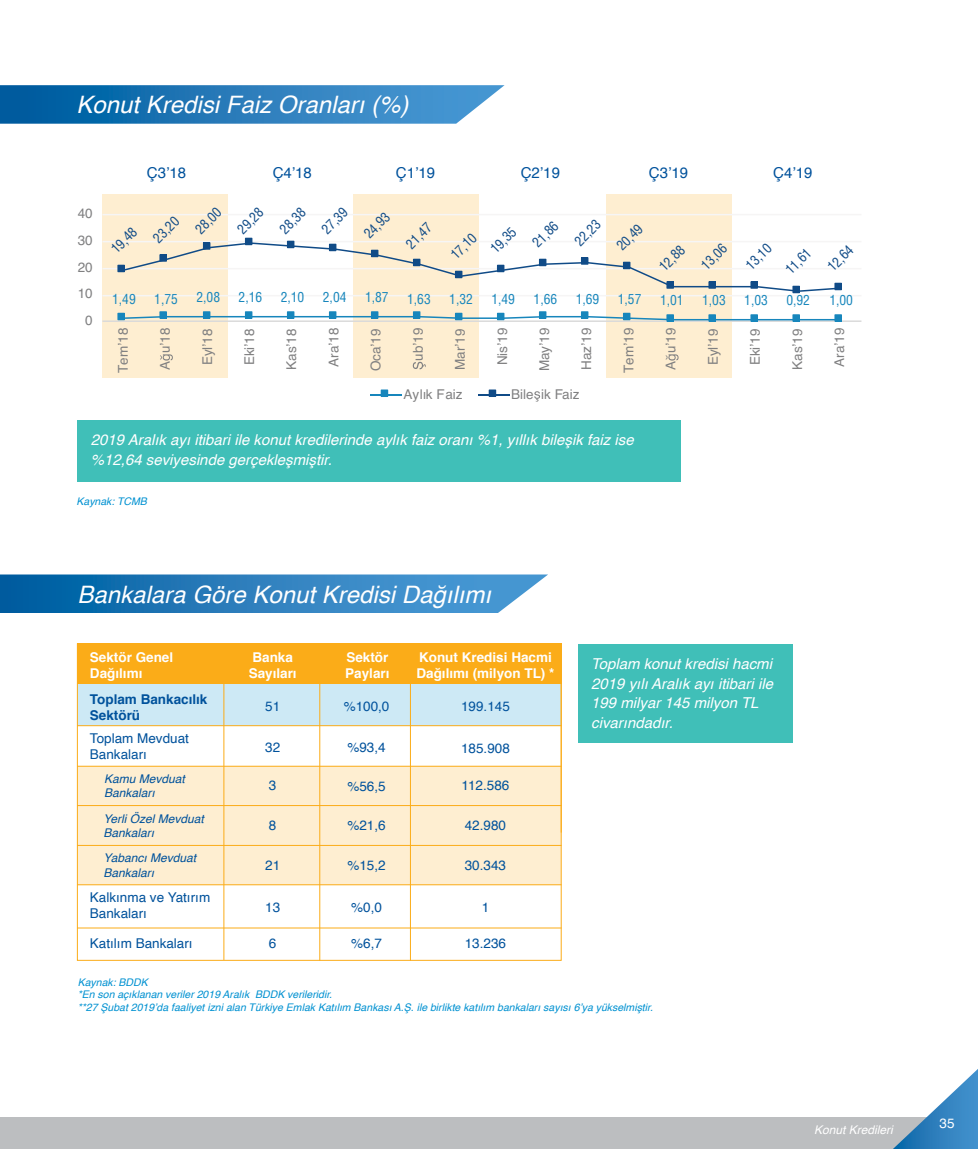
<style>
.page{position:relative;width:978px;height:1149px;background:#fff}
.page>*{position:absolute;margin:0;border:0;box-sizing:border-box;transform-origin:0 0}
.t1{font:italic 24px "Helvetica";color:#fff}
.t2{font:italic 15px/19.5px "Helvetica";color:#fff}
.t3{font:15px "Helvetica";color:#00529c}
.t4{font:13.5px/16.2px "Helvetica";color:#00529c}
.t5{font:13.5px "Helvetica";color:#808081}
.t6{font:condensed 13.5px "Helvetica";color:#104b87}
.t7{font:700 13.5px/16.2px "Helvetica";color:#fff}
.t8{font:condensed 13.5px "Helvetica";color:#1786bc}
.t9{font:700 13.5px/16.2px "Helvetica";color:#00529c}
.t10{font:13.5px "Helvetica";color:#fff}
.t11{font:italic 12px/14.4px "Helvetica";color:#00529c}
.t12{font:italic 12px "Helvetica";color:#fff}
.t13{font:italic 10.5px/12.6px "Helvetica";color:#0091d1}
</style>
<div class="page">
<div style="left:102px;top:194px;width:126px;height:183px;background:#feeed1"></div>
<div style="left:353px;top:194px;width:126px;height:183px;background:#feeed1"></div>
<div style="left:606px;top:194px;width:126px;height:183px;background:#feeed1"></div>
<div style="left:0;top:1117px;width:978px;height:31px;background:#bcbec0"></div>
<svg style="left:894px;top:1069px;width:84px;height:79px"></svg>
<svg style="left:0;top:85px;width:505px;height:39px;background:#3182bd"></svg>
<div style="left:77px;top:420px;width:603px;height:61px;background:#40bfb8"></div>
<div style="left:77px;top:684px;width:484px;height:41px;background:#cde9f5"></div>
<div style="left:77px;top:766px;width:484px;height:118px;background:#feeed1"></div>
<div style="left:578px;top:644px;width:215px;height:98px;background:#40bfb8"></div>
<svg style="left:0;top:574px;width:548px;height:38px;background:#3585c0"></svg>
<hr style="left:224px;top:677px;width:1px;height:282px;background:#fbac18">
<hr style="left:77px;top:725px;width:485px;height:1px;background:#fbac18">
<hr style="left:77px;top:765px;width:485px;height:1px;background:#fbac18">
<hr style="left:77px;top:805px;width:485px;height:1px;background:#fbac18">
<hr style="left:77px;top:844px;width:485px;height:1px;background:#fbac18">
<hr style="left:77px;top:927px;width:485px;height:1px;background:#fbac18">
<hr style="left:77px;top:884px;width:485px;height:1px;background:#fbac18">
<hr style="left:319px;top:677px;width:1px;height:283px;background:#fbac18">
<hr style="left:410px;top:677px;width:1px;height:283px;background:#fbac18">
<div style="left:77px;top:643px;width:485px;height:40px;background:#fbac18"></div>
<div style="left:77px;top:643px;width:485px;height:317px;border:1px solid #fbac18"></div>
<hr style="left:102px;top:295px;width:759px;height:1px;background:#f6f5f5">
<hr style="left:102px;top:268px;width:759px;height:1px;background:#f6f5f5">
<hr style="left:102px;top:241px;width:759px;height:1px;background:#f6f5f5">
<hr style="left:102px;top:214px;width:759px;height:1px;background:#f6f5f5">
<hr style="left:102px;top:320px;width:759px;height:2px;background:#dadada">
<svg style="left:117px;top:311px;width:725px;height:10px"></svg>
<svg style="left:117px;top:237px;width:725px;height:56px"></svg>
<svg style="left:160px;top:354px;width:13px;height:6px"></svg>
<svg style="left:413px;top:362px;width:13px;height:7px"></svg>
<svg style="left:666px;top:354px;width:13px;height:6px"></svg>
<hr style="left:370px;top:394px;width:32px;height:1px;background:#1786bc">
<svg style="left:381px;top:389px;width:7px;height:8px"></svg>
<hr style="left:478px;top:394px;width:32px;height:1px;background:#104b87">
<svg style="left:489px;top:389px;width:7px;height:8px"></svg>
<svg style="left:534px;top:391px;width:6px;height:10px"></svg>
<h1 class="t1" style="left:77px;top:86px;width:334px">Konut Kredisi Faiz Oranları (%)</h1>
<p class="t5" style="left:78px;top:203px;width:17px">40</p>
<p class="t5" style="left:78px;top:230px;width:17px">30</p>
<p class="t5" style="left:78px;top:257px;width:17px">20</p>
<p class="t5" style="left:78px;top:283px;width:17px">10</p>
<p class="t5" style="left:85px;top:310px;width:9px">0</p>
<p class="t3" style="left:147px;top:161px;width:41px">Ç3’18</p>
<p class="t3" style="left:273px;top:161px;width:41px">Ç4’18</p>
<p class="t3" style="left:396px;top:161px;width:41px">Ç1’19</p>
<p class="t3" style="left:521px;top:161px;width:41px">Ç2’19</p>
<p class="t3" style="left:649px;top:161px;width:41px">Ç3’19</p>
<p class="t3" style="left:773px;top:161px;width:41px">Ç4’19</p>
<p class="t6" style="left:107px;top:245px;width:32px;rotate:-45deg">19,48</p>
<p class="t6" style="left:150px;top:234px;width:32px;rotate:-45deg">23,20</p>
<p class="t6" style="left:192px;top:225px;width:32px;rotate:-45deg">28,00</p>
<p class="t6" style="left:234px;top:225px;width:32px;rotate:-45deg">29,28</p>
<p class="t6" style="left:276px;top:225px;width:32px;rotate:-45deg">28,38</p>
<p class="t6" style="left:318px;top:225px;width:32px;rotate:-45deg">27,39</p>
<p class="t6" style="left:360px;top:230px;width:32px;rotate:-45deg">24,93</p>
<p class="t6" style="left:402px;top:240px;width:32px;rotate:-45deg">21,47</p>
<p class="t6" style="left:447px;top:251px;width:32px;rotate:-45deg">17,10</p>
<p class="t6" style="left:487px;top:245px;width:32px;rotate:-45deg">19,35</p>
<p class="t6" style="left:529px;top:239px;width:32px;rotate:-45deg">21,86</p>
<p class="t6" style="left:571px;top:237px;width:32px;rotate:-45deg">22,23</p>
<p class="t6" style="left:613px;top:242px;width:32px;rotate:-45deg">20,49</p>
<p class="t6" style="left:655px;top:263px;width:32px;rotate:-45deg">12,88</p>
<p class="t6" style="left:697px;top:261px;width:32px;rotate:-45deg">13,06</p>
<p class="t6" style="left:742px;top:261px;width:32px;rotate:-45deg">13,10</p>
<p class="t6" style="left:782px;top:266px;width:32px;rotate:-45deg">11,61</p>
<p class="t6" style="left:824px;top:263px;width:32px;rotate:-45deg">12,64</p>
<p class="t8" style="left:112px;top:290px;width:25px">1,49</p>
<p class="t8" style="left:154px;top:290px;width:25px">1,75</p>
<p class="t8" style="left:196px;top:289px;width:25px">2,08</p>
<p class="t8" style="left:239px;top:289px;width:25px">2,16</p>
<p class="t8" style="left:281px;top:289px;width:25px">2,10</p>
<p class="t8" style="left:323px;top:289px;width:25px">2,04</p>
<p class="t8" style="left:365px;top:289px;width:25px">1,87</p>
<p class="t8" style="left:407px;top:290px;width:25px">1,63</p>
<p class="t8" style="left:449px;top:290px;width:25px">1,32</p>
<p class="t8" style="left:491px;top:290px;width:25px">1,49</p>
<p class="t8" style="left:534px;top:290px;width:25px">1,66</p>
<p class="t8" style="left:576px;top:290px;width:25px">1,69</p>
<p class="t8" style="left:618px;top:290px;width:25px">1,57</p>
<p class="t8" style="left:660px;top:292px;width:25px">1,01</p>
<p class="t8" style="left:702px;top:292px;width:25px">1,03</p>
<p class="t8" style="left:744px;top:292px;width:25px">1,03</p>
<p class="t8" style="left:786px;top:292px;width:25px">0,92</p>
<p class="t8" style="left:829px;top:292px;width:25px">1,00</p>
<p class="t5" style="left:113px;top:373px;width:47px;rotate:-90deg">Tem’18</p>
<p class="t5" style="left:155px;top:370px;width:44px;rotate:-90deg">A u’18</p>
<p class="t5" style="left:197px;top:365px;width:38px;rotate:-90deg">Eyl’18</p>
<p class="t5" style="left:239px;top:365px;width:38px;rotate:-90deg">Eki’18</p>
<p class="t5" style="left:281px;top:370px;width:43px;rotate:-90deg">Kas’18</p>
<p class="t5" style="left:323px;top:367px;width:41px;rotate:-90deg">Ara’18</p>
<p class="t5" style="left:365px;top:371px;width:44px;rotate:-90deg">Oca’19</p>
<p class="t5" style="left:408px;top:361px;width:35px;rotate:-90deg">ub’19</p>
<p class="t5" style="left:450px;top:370px;width:43px;rotate:-90deg">Mar’19</p>
<p class="t5" style="left:492px;top:365px;width:39px;rotate:-90deg">Nis’19</p>
<p class="t5" style="left:534px;top:371px;width:45px;rotate:-90deg">May’19</p>
<p class="t5" style="left:576px;top:370px;width:44px;rotate:-90deg">Haz’19</p>
<p class="t5" style="left:618px;top:373px;width:47px;rotate:-90deg">Tem’19</p>
<p class="t5" style="left:660px;top:370px;width:44px;rotate:-90deg">A u’19</p>
<p class="t5" style="left:703px;top:365px;width:38px;rotate:-90deg">Eyl’19</p>
<p class="t5" style="left:745px;top:365px;width:38px;rotate:-90deg">Eki’19</p>
<p class="t5" style="left:787px;top:370px;width:43px;rotate:-90deg">Kas’19</p>
<p class="t5" style="left:829px;top:367px;width:41px;rotate:-90deg">Ara’19</p>
<p class="t5" style="left:403px;top:383px;width:61px">Aylık Faiz</p>
<p class="t5" style="left:511px;top:383px;width:70px">Bile ik Faiz</p>
<p class="t2" style="left:91px;top:430px;width:544px">2019 Aralık ayı itibari ile konut kredilerinde aylık faiz oranı %1, yıllık bileşik faiz ise %12,64 seviyesinde gerçekleşmiştir.</p>
<p class="t13" style="left:77px;top:495px;width:72px">Kaynak: TCMB</p>
<h1 class="t1" style="left:78px;top:575px;width:415px">Bankalara Göre Konut Kredisi Dağılımı</h1>
<p class="t7" style="left:90px;top:649px;width:85px">Sektör Genel<br>Dağılımı</p>
<p class="t7" style="left:249px;top:649px;width:50px">Banka<br>Sayıları</p>
<p class="t7" style="left:345px;top:649px;width:46px">Sektör<br>Payları</p>
<p class="t7" style="left:416px;top:649px;width:140px">Konut Kredisi Hacmi<br>Dağılımı (milyon TL) *</p>
<p class="t4" style="left:265px;top:698px;width:17px">51</p>
<p class="t4" style="left:344px;top:698px;width:47px">%100,0</p>
<p class="t4" style="left:461px;top:698px;width:50px">199.145</p>
<p class="t4" style="left:461px;top:740px;width:50px">185.908</p>
<p class="t4" style="left:462px;top:777px;width:49px">112.586</p>
<p class="t4" style="left:465px;top:817px;width:43px">42.980</p>
<p class="t4" style="left:465px;top:856px;width:43px">30.343</p>
<p class="t4" style="left:482px;top:899px;width:9px">1</p>
<p class="t4" style="left:465px;top:935px;width:43px">13.236</p>
<p class="t9" style="left:90px;top:690px;width:119px">Toplam Bankacılık<br>Sektörü</p>
<p class="t4" style="left:90px;top:730px;width:101px">Toplam Mevduat<br>Bankaları</p>
<p class="t4" style="left:347px;top:739px;width:40px">%93,4</p>
<p class="t4" style="left:347px;top:778px;width:40px">%56,5</p>
<p class="t4" style="left:347px;top:817px;width:40px">%21,6</p>
<p class="t4" style="left:347px;top:856px;width:40px">%15,2</p>
<p class="t4" style="left:351px;top:899px;width:32px">%0,0</p>
<p class="t4" style="left:351px;top:935px;width:32px">%6,7</p>
<p class="t4" style="left:265px;top:739px;width:17px">32</p>
<p class="t11" style="left:104px;top:771px;width:82px">Kamu Mevduat<br>Bankaları</p>
<p class="t4" style="left:269px;top:777px;width:9px">3</p>
<p class="t4" style="left:269px;top:817px;width:9px">8</p>
<p class="t11" style="left:104px;top:811px;width:102px">Yerli Özel Mevduat<br>Bankaları</p>
<p class="t11" style="left:104px;top:851px;width:94px">Yabancı Mevduat<br>Bankaları</p>
<p class="t4" style="left:265px;top:856px;width:17px">21</p>
<p class="t4" style="left:265px;top:899px;width:17px">13</p>
<p class="t4" style="left:90px;top:889px;width:122px">Kalkınma ve Yatırım<br>Bankaları</p>
<p class="t4" style="left:269px;top:935px;width:9px">6</p>
<p class="t4" style="left:90px;top:935px;width:104px">Katılım Bankaları</p>
<p class="t2" style="left:591px;top:654px;width:183px">Toplam konut kredisi hacmi<br>2019 yılı Aralık ayı itibari ile<br>199 milyar 145 milyon TL civarındadır.</p>
<p class="t13" style="left:78px;top:975px;width:577px">Kaynak: BDDK<br>*En son açıklanan veriler 2019 Aralık BDDK verileridir.<br>**27 Şubat 2019’da faaliyet izni alan Türkiye Emlak Katılım Bankası A.Ş. ile birlikte katılım bankaları sayısı 6’ya yükselmiştir.</p>
<p class="t12" style="left:814px;top:1119px;width:80px">Konut Kredileri</p>
<p class="t10" style="left:940px;top:1112px;width:17px">35</p>
</div>
